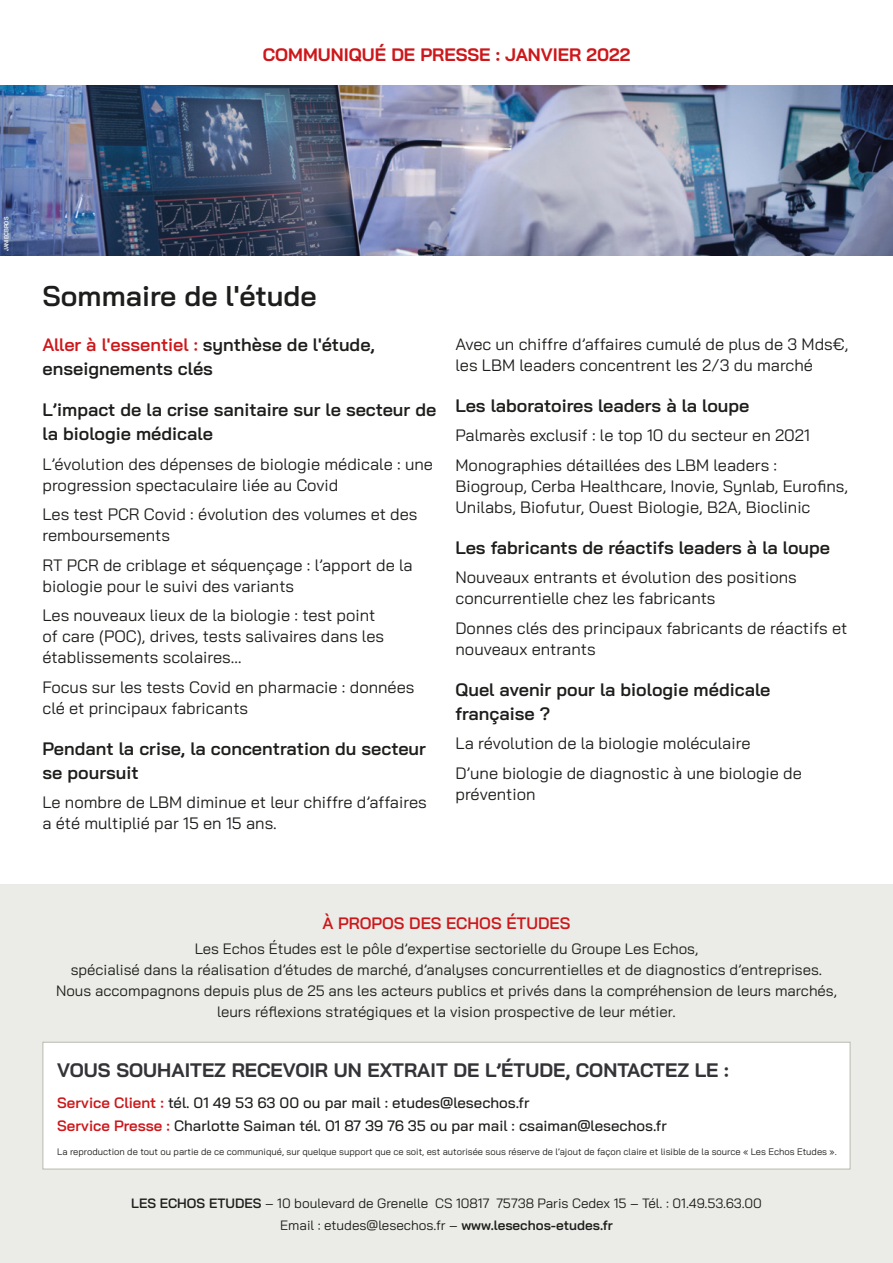
<style>
.page{position:relative;width:893px;height:1263px;background:#fff}
.page>*{position:absolute;margin:0;border:0;box-sizing:border-box;transform-origin:0 0}
.t1{font:600 28.5px "Bai Jamjuree";color:#1d1d1b}
.t2{font:700 19.5px "Bai Jamjuree";color:#333338}
.t3{font:600 18px/24px "Bai Jamjuree";color:#1d1d1b}
.t4{font:700 18px "Bai Jamjuree";color:#cd171a}
.t5{font:16.5px/21px "Bai Jamjuree";color:#1d1d1b}
.t6{font:600 16.5px "Bai Jamjuree";color:#cd171a}
.t7{font:15px/21px "Bai Jamjuree";color:#1d1d1b;text-align:center}
.t8{font:500 15px/22.5px "Bai Jamjuree";color:#1d1d1b}
.t9{font:13.5px/22.2px "Bai Jamjuree";color:#1d1d1b;text-align:center}
.t10{font:9.3px "Bai Jamjuree";color:#1d1d1b}
.t11{font:500 6px "Helvetica Neue LT Std";letter-spacing:-.01em;color:#fff;scale:.9 1}
.s1{color:#cd171a}
.s2{font-weight:600;color:#cd171a}
.s3{font-weight:600}
</style>
<div class="page">
<div style="left:0;top:884px;width:893px;height:379px;background:#ebebe7"></div>
<div style="left:43px;top:1042px;width:807px;height:127px;background:#fff;border:1px solid #b9baae"></div>
<img style="left:0;top:85px;width:893px;height:170px">
<p class="t4" style="left:263px;top:44px;width:369px">COMMUNIQUÉ DE PRESSE : JANVIER 2022</p>
<p class="t11" style="left:3px;top:251px;width:39px;rotate:-90deg">JANIECBROS</p>
<h1 class="t1" style="left:43px;top:280px;width:276px">Sommaire de l'étude</h1>
<p class="t3" style="left:43px;top:333px;width:334px"><span class="s1">Aller à l'essentiel :</span> synthèse de l'étude, enseignements clés</p>
<p class="t3" style="left:43px;top:398px;width:395px">L’impact de la crise sanitaire sur le secteur de la biologie médicale</p>
<p class="t5" style="left:43px;top:453px;width:392px">L’évolution des dépenses de biologie médicale : une progression spectaculaire liée au Covid</p>
<p class="t5" style="left:43px;top:504px;width:376px">Les test PCR Covid : évolution des volumes et des remboursements</p>
<p class="t5" style="left:43px;top:554px;width:372px">RT PCR de criblage et séquençage : l’apport de la biologie pour le suivi des variants</p>
<p class="t5" style="left:43px;top:605px;width:343px">Les nouveaux lieux de la biologie : test point of care (POC), drives, tests salivaires dans les établissements scolaires…</p>
<p class="t5" style="left:43px;top:676px;width:373px">Focus sur les tests Covid en pharmacie : données clé et principaux fabricants</p>
<p class="t3" style="left:43px;top:736px;width:385px">Pendant la crise, la concentration du secteur se poursuit</p>
<p class="t5" style="left:43px;top:792px;width:386px">Le nombre de LBM diminue et leur chiffre d’affaires a été multiplié par 15 en 15 ans.</p>
<p class="t5" style="left:455px;top:333px;width:394px">Avec un chiffre d’affaires cumulé de plus de 3 Mds€, les LBM leaders concentrent les 2/3 du marché</p>
<p class="t3" style="left:455px;top:393px;width:295px">Les laboratoires leaders à la loupe</p>
<p class="t5" style="left:455px;top:420px;width:356px;line-height:29.5px">Palmarès exclusif : le top 10 du secteur en 2021<br>Monographies détaillées des LBM leaders :</p>
<p class="t5" style="left:455px;top:475px;width:394px">Biogroup, Cerba Healthcare, Inovie, Synlab, Eurofins,<br>Unilabs, Biofutur, Ouest Biologie, B2A, Bioclinic</p>
<p class="t3" style="left:455px;top:535px;width:376px">Les fabricants de réactifs leaders à la loupe</p>
<p class="t5" style="left:455px;top:567px;width:343px">Nouveaux entrants et évolution des positions concurrentielle chez les fabricants</p>
<p class="t5" style="left:455px;top:617px;width:393px">Donnes clés des principaux fabricants de réactifs et nouveaux entrants</p>
<p class="t3" style="left:455px;top:677px;width:316px">Quel avenir pour la biologie médicale française ?</p>
<p class="t5" style="left:455px;top:728px;width:348px;line-height:29.5px">La révolution de la biologie moléculaire<br>D’une biologie de diagnostic à une biologie de</p>
<p class="t5" style="left:455px;top:783px;width:82px">prévention</p>
<p class="t6" style="left:323px;top:914px;width:249px">À PROPOS DES ECHOS ÉTUDES</p>
<p class="t7" style="left:56px;top:938px;width:782px">Les Echos Études est le pôle d’expertise sectorielle du Groupe Les Echos,<br>spécialisé dans la réalisation d’études de marché, d’analyses concurrentielles et de diagnostics d’entreprises.<br>Nous accompagnons depuis plus de 25 ans les acteurs publics et privés dans la compréhension de leurs marchés, leurs réflexions stratégiques et la vision prospective de leur métier.</p>
<p class="t2" style="left:57px;top:1059px;width:673px">VOUS SOUHAITEZ RECEVOIR UN EXTRAIT DE L’ÉTUDE, CONTACTEZ LE :</p>
<p class="t8" style="left:57px;top:1091px;width:611px"><span class="s2">Service Client :</span> tél. 01 49 53 63 00 ou par mail : etudes@lesechos.fr<br><span class="s2">Service Presse :</span> Charlotte Saiman tél. 01 87 39 76 35 ou par mail : csaiman@lesechos.fr</p>
<p class="t10" style="left:57px;top:1144px;width:781px">La reproduction de tout ou partie de ce communiqué, sur quelque support que ce soit, est autorisée sous réserve de l’ajout de façon claire et lisible de la source « Les Echos Etudes ».</p>
<p class="t9" style="left:131px;top:1192px;width:632px"><span class="s3">LES ECHOS ETUDES</span> – 10 boulevard de Grenelle CS 10817 75738 Paris Cedex 15 – Tél. : 01.49.53.63.00<br>Email : etudes@lesechos.fr – <span class="s3">www.lesechos-etudes.fr</span></p>
</div>
